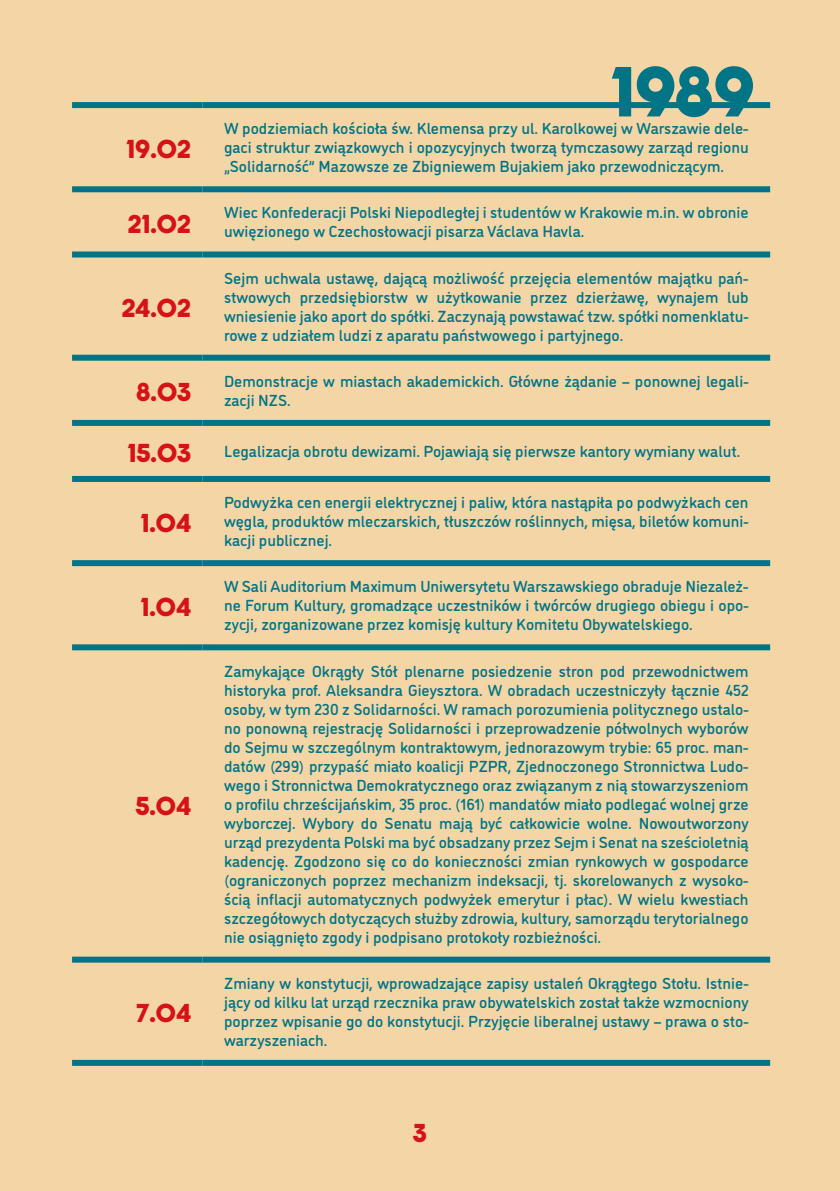
<style>
.page{position:relative;width:840px;height:1191px;background:#fff}
.page>*{position:absolute;margin:0;border:0;box-sizing:border-box;transform-origin:0 0}
.t1{font:700 60px "Dazzle Unicase";color:#017486}
.t2{font:700 22px "Dazzle Unicase";color:#d51317}
.t3{font:500 16px/19px "DI Nosaur";color:#017486;text-align:justify}
</style>
<div class="page">
<div style="left:0;top:0;width:839px;height:1191px;background:#f4d6a6"></div>
<div style="left:202px;top:102px;width:567px;height:6px;background:#017486"></div>
<div style="left:202px;top:186px;width:567px;height:6px;background:#017486"></div>
<div style="left:202px;top:251px;width:567px;height:6px;background:#017486"></div>
<div style="left:202px;top:355px;width:567px;height:6px;background:#017486"></div>
<div style="left:202px;top:420px;width:567px;height:6px;background:#017486"></div>
<div style="left:202px;top:476px;width:567px;height:6px;background:#017486"></div>
<div style="left:202px;top:560px;width:567px;height:6px;background:#017486"></div>
<div style="left:202px;top:644px;width:567px;height:6px;background:#017486"></div>
<div style="left:202px;top:956px;width:567px;height:6px;background:#017486"></div>
<div style="left:202px;top:1059px;width:567px;height:6px;background:#017486"></div>
<div style="left:72px;top:102px;width:130px;height:6px;background:#017486"></div>
<div style="left:72px;top:186px;width:130px;height:6px;background:#017486"></div>
<div style="left:72px;top:251px;width:130px;height:6px;background:#017486"></div>
<div style="left:72px;top:355px;width:130px;height:6px;background:#017486"></div>
<div style="left:72px;top:420px;width:130px;height:6px;background:#017486"></div>
<div style="left:72px;top:476px;width:130px;height:6px;background:#017486"></div>
<div style="left:72px;top:560px;width:130px;height:6px;background:#017486"></div>
<div style="left:72px;top:644px;width:130px;height:6px;background:#017486"></div>
<div style="left:72px;top:956px;width:130px;height:6px;background:#017486"></div>
<div style="left:72px;top:1059px;width:130px;height:6px;background:#017486"></div>
<h2 class="t2" style="left:126px;top:132px;width:66px">19.02</h2>
<h1 class="t1" style="left:611px;top:45px;width:145px">1989</h1>
<p class="t3" style="left:224px;top:118px;width:525px">W podziemiach kościoła św. Klemensa przy ul. Karolkowej w Warszawie dele&shy;gaci struktur związkowych i opozycyjnych tworzą tymczasowy zarząd regionu „Solidarność” Mazowsze ze Zbigniewem Bujakiem jako przewodniczącym.</p>
<h2 class="t2" style="left:127px;top:207px;width:65px">21.02</h2>
<p class="t3" style="left:224px;top:202px;width:525px">Wiec Konfederacji Polski Niepodległej i studentów w Krakowie m.in. w obronie uwięzionego w Czechosłowacji pisarza Václava Havla.</p>
<h2 class="t2" style="left:121px;top:291px;width:71px">24.02</h2>
<p class="t3" style="left:224px;top:267px;width:525px">Sejm uchwala ustawę, dającą możliwość przejęcia elementów majątku pań&shy;stwowych przedsiębiorstw w użytkowanie przez dzierżawę, wynajem lub wniesienie jako aport do spółki. Zaczynają powstawać tzw. spółki nomenklatu&shy;rowe z udziałem ludzi z aparatu państwowego i partyjnego.</p>
<h2 class="t2" style="left:136px;top:375px;width:56px">8.03</h2>
<p class="t3" style="left:224px;top:371px;width:525px">Demonstracje w miastach akademickich. Główne żądanie – ponownej legali&shy;zacji NZS.</p>
<h2 class="t2" style="left:128px;top:436px;width:65px">15.03</h2>
<p class="t3" style="left:224px;top:441px;width:517px">Legalizacja obrotu dewizami. Pojawiają się pierwsze kantory wymiany walut.</p>
<h2 class="t2" style="left:141px;top:506px;width:52px">1.04</h2>
<h2 class="t2" style="left:141px;top:590px;width:52px">1.04</h2>
<h2 class="t2" style="left:135px;top:788px;width:57px">5.04</h2>
<h2 class="t2" style="left:136px;top:996px;width:57px">7.04</h2>
<p class="t3" style="left:224px;top:492px;width:525px">Podwyżka cen energii elektrycznej i paliw, która nastąpiła po podwyżkach cen węgla, produktów mleczarskich, tłuszczów roślinnych, mięsa, biletów komuni&shy;kacji publicznej.</p>
<p class="t3" style="left:224px;top:576px;width:525px">W Sali Auditorium Maximum Uniwersytetu Warszawskiego obraduje Niezależ&shy;ne Forum Kultury, gromadzące uczestników i twórców drugiego obiegu i opo&shy;zycji, zorganizowane przez komisję kultury Komitetu Obywatelskiego.</p>
<p class="t3" style="left:224px;top:660px;width:525px">Zamykające Okrągły Stół plenarne posiedzenie stron pod przewodnictwem historyka prof. Aleksandra Gieysztora. W obradach uczestniczyły łącznie 452 osoby, w tym 230 z Solidarności. W ramach porozumienia politycznego ustalo&shy;no ponowną rejestrację Solidarności i przeprowadzenie półwolnych wyborów do Sejmu w szczególnym kontraktowym, jednorazowym trybie: 65 proc. man&shy;datów (299) przypaść miało koalicji PZPR, Zjednoczonego Stronnictwa Ludo&shy;wego i Stronnictwa Demokratycznego oraz związanym z nią stowarzyszeniom o profilu chrześcijańskim, 35 proc. (161) mandatów miało podlegać wolnej grze wyborczej. Wybory do Senatu mają być całkowicie wolne. Nowoutworzony urząd prezydenta Polski ma być obsadzany przez Sejm i Senat na sześcioletnią kadencję. Zgodzono się co do konieczności zmian rynkowych w gospodarce (ograniczonych poprzez mechanizm indeksacji, tj. skorelowanych z wysoko&shy;ścią inflacji automatycznych podwyżek emerytur i płac). W wielu kwestiach szczegółowych dotyczących służby zdrowia, kultury, samorządu terytorialnego nie osiągnięto zgody i podpisano protokoły rozbieżności.</p>
<p class="t3" style="left:224px;top:972px;width:525px">Zmiany w konstytucji, wprowadzające zapisy ustaleń Okrągłego Stołu. Istnie&shy;jący od kilku lat urząd rzecznika praw obywatelskich został także wzmocniony poprzez wpisanie go do konstytucji. Przyjęcie liberalnej ustawy – prawa o sto&shy;warzyszeniach.</p>
<h2 class="t2" style="left:412px;top:1115px;width:16px">3</h2>
</div>
